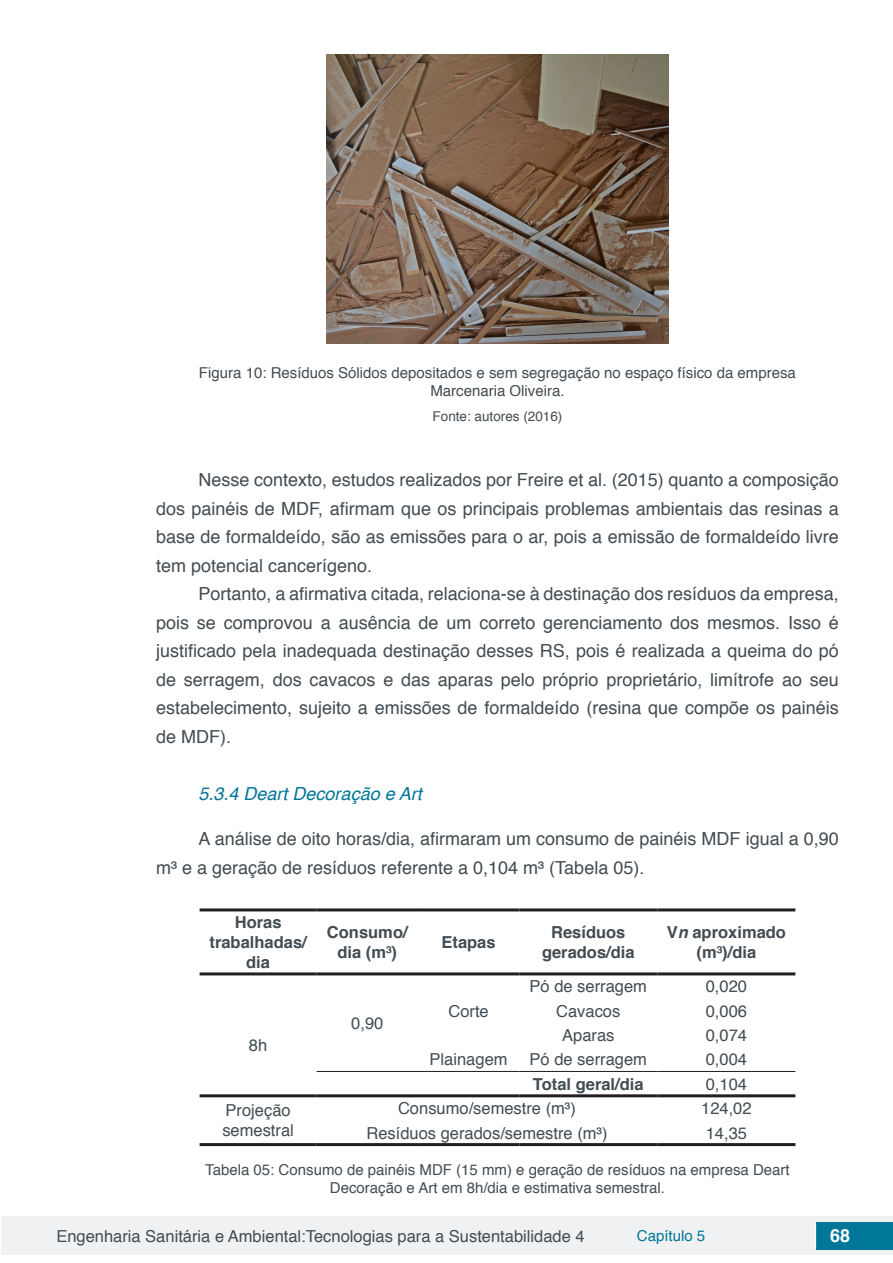
<style>
.page{position:relative;width:893px;height:1263px;background:#fff}
.page>*{position:absolute;margin:0;border:0;box-sizing:border-box;transform-origin:0 0}
.t1{font:18px/28.5px "Helvetica";color:#434c52;text-align:justify}
.t2{font:italic 18px "Helvetica";color:#007699}
.t3{font:700 18px "Helvetica";color:#fff}
.t4{font:16.5px/19.8px "Helvetica";color:#434c52}
.t5{font:700 16.5px/19.8px "Helvetica";color:#434c52;text-align:center}
.t6{font:15px/18px "Helvetica";color:#434c52;text-align:center}
.t7{font:15px "Helvetica";color:#007699}
.t8{font:13.5px "Helvetica";color:#434c52}
.s1{font-style:italic}
</style>
<div class="page">
<div style="left:1px;top:1216px;width:891px;height:38px;background:#f0f1f2"></div>
<div style="left:816px;top:1222px;width:77px;height:27px;background:#007699"></div>
<svg style="left:815px;top:1224px;width:1px;height:24px"></svg>
<img style="left:327px;top:54px;width:341px;height:289px">
<svg style="left:200px;top:911px;width:595px;height:187px"></svg>
<hr style="left:200px;top:908px;width:117px;height:3px;background:#231f20">
<hr style="left:317px;top:908px;width:101px;height:3px;background:#231f20">
<hr style="left:418px;top:908px;width:101px;height:3px;background:#231f20">
<hr style="left:519px;top:908px;width:138px;height:3px;background:#231f20">
<hr style="left:657px;top:908px;width:138px;height:3px;background:#231f20">
<hr style="left:200px;top:972px;width:117px;height:3px;background:#231f20">
<hr style="left:317px;top:972px;width:101px;height:3px;background:#231f20">
<hr style="left:418px;top:972px;width:101px;height:3px;background:#231f20">
<hr style="left:519px;top:972px;width:138px;height:3px;background:#231f20">
<hr style="left:657px;top:972px;width:138px;height:3px;background:#231f20">
<hr style="left:200px;top:1094px;width:117px;height:3px;background:#231f20">
<hr style="left:200px;top:1143px;width:117px;height:3px;background:#231f20">
<hr style="left:317px;top:1094px;width:101px;height:3px;background:#231f20">
<hr style="left:418px;top:1094px;width:101px;height:3px;background:#231f20">
<hr style="left:519px;top:1094px;width:138px;height:3px;background:#231f20">
<hr style="left:657px;top:1094px;width:138px;height:3px;background:#231f20">
<hr style="left:317px;top:1143px;width:101px;height:3px;background:#231f20">
<hr style="left:418px;top:1143px;width:101px;height:3px;background:#231f20">
<hr style="left:519px;top:1143px;width:138px;height:3px;background:#231f20">
<hr style="left:657px;top:1143px;width:138px;height:3px;background:#231f20">
<hr style="left:317px;top:1071px;width:101px;height:1px;background:#231f20">
<hr style="left:418px;top:1071px;width:101px;height:1px;background:#231f20">
<hr style="left:519px;top:1071px;width:138px;height:1px;background:#231f20">
<hr style="left:657px;top:1071px;width:138px;height:1px;background:#231f20">
<p class="t6" style="left:199px;top:364px;width:598px">Figura 10: Resíduos Sólidos depositados e sem segregação no espaço físico da empresa<br>Marcenaria Oliveira.</p>
<p class="t8" style="left:433px;top:406px;width:131px">Fonte: autores (2016)</p>
<p class="t1" style="left:156px;top:466px;width:684px;text-indent:43px">Nesse contexto, estudos realizados por Freire et al. (2015) quanto a composição dos painéis de MDF, afirmam que os principais problemas ambientais das resinas a base de formaldeído, são as emissões para o ar, pois a emissão de formaldeído livre tem potencial cancerígeno.</p>
<p class="t1" style="left:156px;top:580px;width:684px;text-indent:43px">Portanto, a afirmativa citada, relaciona-se à destinação dos resíduos da empresa, pois se comprovou a ausência de um correto gerenciamento dos mesmos. Isso é justificado pela inadequada destinação desses RS, pois é realizada a queima do pó de serragem, dos cavacos e das aparas pelo próprio proprietário, limítrofe ao seu estabelecimento, sujeito a emissões de formaldeído (resina que compõe os painéis de MDF).</p>
<p class="t2" style="left:199px;top:779px;width:225px">5.3.4 Deart Decoração e Art</p>
<p class="t1" style="left:156px;top:825px;width:684px;text-indent:43px">A análise de oito horas/dia, afirmaram um consumo de painéis MDF igual a 0,90 m³ e a geração de resíduos referente a 0,104 m³ (Tabela 05).</p>
<p class="t5" style="left:210px;top:913px;width:99px">Horas trabalhadas/ dia</p>
<p class="t5" style="left:327px;top:923px;width:82px">Consumo/ dia (m³)</p>
<p class="t5" style="left:442px;top:933px;width:56px">Etapas</p>
<p class="t5" style="left:542px;top:923px;width:94px">Resíduos gerados/dia</p>
<p class="t5" style="left:667px;top:923px;width:121px">V<span class="s1">n</span> aproximado (m³)/dia</p>
<p class="t4" style="left:249px;top:1036px;width:20px">8h</p>
<p class="t4" style="left:351px;top:1014px;width:34px">0,90</p>
<p class="t4" style="left:448px;top:1001px;width:42px">Corte</p>
<p class="t4" style="left:530px;top:977px;width:119px">Pó de serragem</p>
<p class="t4" style="left:706px;top:977px;width:43px">0,020</p>
<p class="t4" style="left:556px;top:1001px;width:66px">Cavacos</p>
<p class="t4" style="left:706px;top:1001px;width:43px">0,006</p>
<p class="t4" style="left:562px;top:1026px;width:54px">Aparas</p>
<p class="t4" style="left:706px;top:1026px;width:43px">0,074</p>
<p class="t4" style="left:430px;top:1050px;width:79px">Plainagem</p>
<p class="t4" style="left:530px;top:1050px;width:119px">Pó de serragem</p>
<p class="t4" style="left:706px;top:1050px;width:43px">0,004</p>
<p class="t5" style="left:533px;top:1074px;width:112px">Total geral/dia</p>
<p class="t4" style="left:706px;top:1074px;width:43px">0,104</p>
<p class="t4" style="left:222px;top:1101px;width:73px">Projeção semestral</p>
<p class="t4" style="left:398px;top:1099px;width:179px">Consumo/semestre (m³)</p>
<p class="t4" style="left:701px;top:1099px;width:52px">124,02</p>
<p class="t4" style="left:366px;top:1123px;width:243px">Resíduos gerados/semestre (m³)</p>
<p class="t4" style="left:706px;top:1123px;width:43px">14,35</p>
<p class="t6" style="left:205px;top:1161px;width:586px">Tabela 05: Consumo de painéis MDF (15 mm) e geração de resíduos na empresa Deart<br>Decoração e Art em 8h/dia e estimativa semestral.</p>
<p class="t4" style="left:56px;top:1227px;width:530px">Engenharia Sanitária e Ambiental:Tecnologias para a Sustentabilidade 4</p>
<p class="t7" style="left:637px;top:1224px;width:70px">Capítulo 5</p>
<p class="t3" style="left:830px;top:1221px;width:22px">68</p>
</div>
